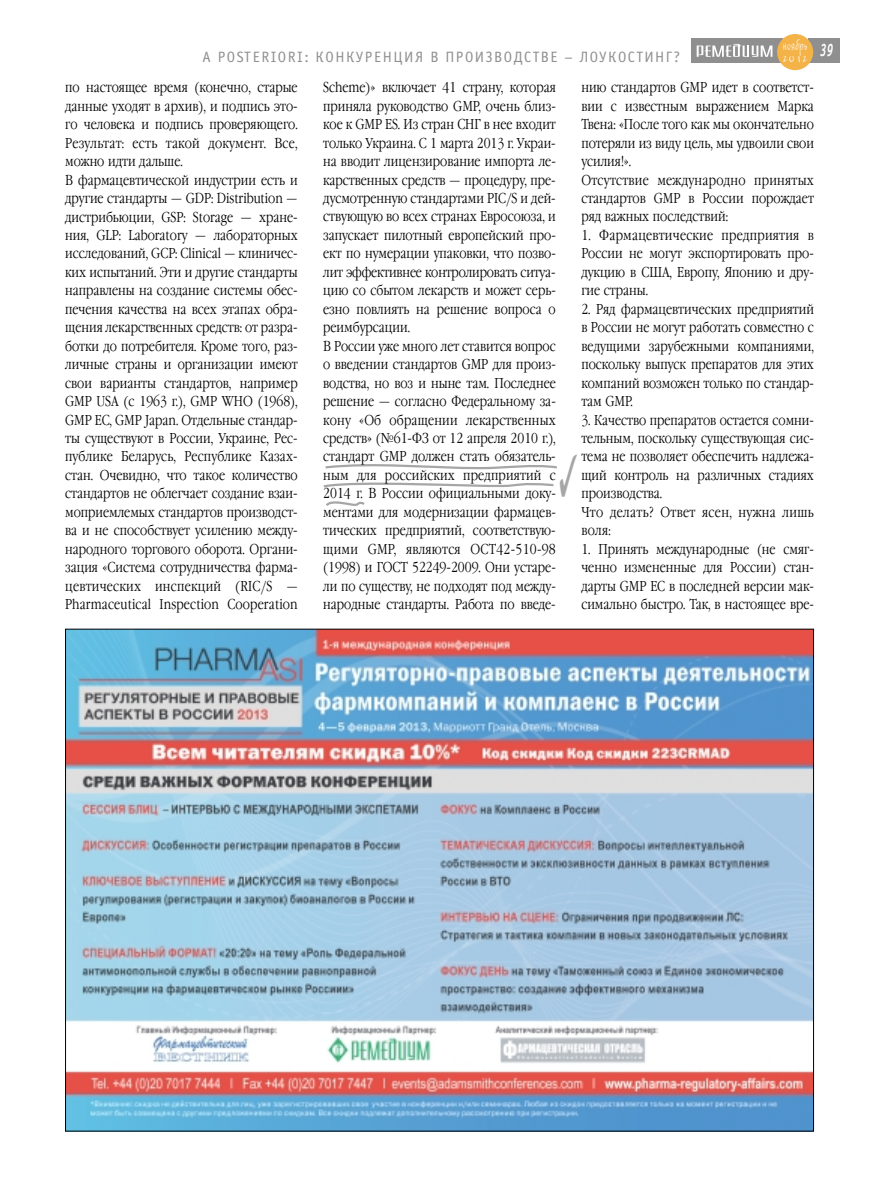
<style>
.page{position:relative;width:872px;height:1190px;background:#fff}
.page>*{position:absolute;margin:0;border:0;box-sizing:border-box;transform-origin:0 0}
.t1{font:italic 700 18px "Officina Sans C";color:#fff;scale:.65 1}
.t2{font:15px "Officina Sans C";letter-spacing:.1em;color:#8f8f8f}
.t3{font:300 14.25px/18.5px "Garamond Narrow C";color:#000}
.t4{font:12px "Jakob C";letter-spacing:.115em;color:#fff;scale:.59 1}
.t5{font:7.8px "Jakob C";color:#fff}
</style>
<div class="page">
<div style="left:807px;top:39px;width:32px;height:24px;background:#8f8f8f"></div>
<div style="left:691px;top:39px;width:92px;height:24px;background:#8f8f8f"></div>
<svg style="left:696px;top:44px;width:76px;height:13px"></svg>
<div style="left:777px;top:34px;width:36px;height:36px;background:#f4b348;border-radius:50%"></div>
<img style="left:67px;top:631px;width:744px;height:498px">
<svg style="left:323px;top:464px;width:234px;height:42px"></svg>
<p class="t2" style="left:202px;top:52px;width:479px">A POSTERIORI: КОНКУРЕНЦИЯ В ПРОИЗВОДСТВЕ – ЛОУКОСТИНГ?</p>
<p class="t4" style="left:783px;top:41px;width:42px">ноябрь</p>
<p class="t5" style="left:783px;top:56px;width:25px">2012</p>
<p class="t1" style="left:820px;top:44px;width:21px">39</p>
<p class="t3" style="left:65px;top:80px;width:234px">по настоящее время (конечно, старые данные уходят в архив), и подпись это&shy;го человека и подпись проверяющего.<br>Результат: есть такой документ. Все, можно идти дальше.<br>В фармацевтической индустрии есть и другие стандарты — GDP: Distribution — дистрибьюции, GSP: Storage — хране&shy;ния, GLP: Laboratory — лабораторных исследований, GCP: Clinical — клиничес&shy;ких испытаний. Эти и другие стандарты направлены на создание системы обес&shy;печения качества на всех этапах обра&shy;щения лекарственных средств: от разра&shy;ботки до потребителя. Кроме того, раз&shy;личные страны и организации имеют свои варианты стандартов, например GMP USA (c 1963 г.), GMP WHO (1968), GMP EC, GMP Japan. Отдельные стандар&shy;ты существуют в России, Украине, Рес&shy;публике Беларусь, Республике Казах&shy;стан. Очевидно, что такое количество стандартов не облегчает создание взаи&shy;моприемлемых стандартов производст&shy;ва и не способствует усилению между&shy;народного торгового оборота. Органи&shy;зация «Система сотрудничества фарма&shy;цевтических инспекций (RIC/S — Pharmaceutical Inspection Cooperation</p>
<p class="t3" style="left:323px;top:80px;width:234px">Scheme)» включает 41 страну, которая приняла руководство GMP, очень близ&shy;кое к GMP ES. Из стран СНГ в нее входит только Украина. С 1 марта 2013 г. Украи&shy;на вводит лицензирование импорта ле&shy;карственных средств — процедуру, пре&shy;дусмотренную стандартами РIC/S и дей&shy;ствующую во всех странах Евросоюза, и запускает пилотный европейский про&shy;ект по нумерации упаковки, что позво&shy;лит эффективнее контролировать ситуа&shy;цию со сбытом лекарств и может серь&shy;езно повлиять на решение вопроса о реимбурсации.<br>В России уже много лет ставится вопрос о введении стандартов GMP для произ&shy;водства, но воз и ныне там. Последнее решение — согласно Федеральному за&shy;кону «Об обращении лекарственных средств» (№61-ФЗ от 12 апреля 2010 г.), стандарт GMP должен стать обязатель&shy;ным для российских предприятий с 2014 г. В России официальными доку&shy;ментами для модернизации фармацев&shy;тических предприятий, соответствую&shy;щими GMP, являются ОСТ42-510-98 (1998) и ГОСТ 52249-2009. Они устаре&shy;ли по существу, не подходят под между&shy;народные стандарты. Работа по введе-</p>
<p class="t3" style="left:581px;top:80px;width:234px">нию стандартов GMP идет в соответст&shy;вии с известным выражением Марка<br>Твена: «После того как мы окончательно потеряли из виду цель, мы удвоили свои усилия!».<br>Отсутствие международно принятых стандартов GMP в России порождает ряд важных последствий:</p>
<p class="t3" style="left:581px;top:227px;width:234px;text-align:justify">1. Фармацевтические предприятия в России не могут экспортировать про&shy;дукцию в США, Европу, Японию и дру&shy;гие страны.</p>
<p class="t3" style="left:581px;top:301px;width:234px;text-align:justify">2. Ряд фармацевтических предприятий в России не могут работать совместно с ведущими зарубежными компаниями, поскольку выпуск препаратов для этих компаний возможен только по стандар&shy;там GMP.</p>
<p class="t3" style="left:581px;top:412px;width:234px">3. Качество препаратов остается сомни&shy;тельным, поскольку существующая сис&shy;тема не позволяет обеспечить надлежа&shy;щий контроль на различных стадиях производства.<br>Что делать? Ответ ясен, нужна лишь воля:</p>
<p class="t3" style="left:581px;top:541px;width:234px;text-align:justify">1. Принять международные (не смяг&shy;ченно измененные для России) стан&shy;дарты GMP EC в последней версии мак&shy;симально быстро. Так, в настоящее вре-</p>
</div>
